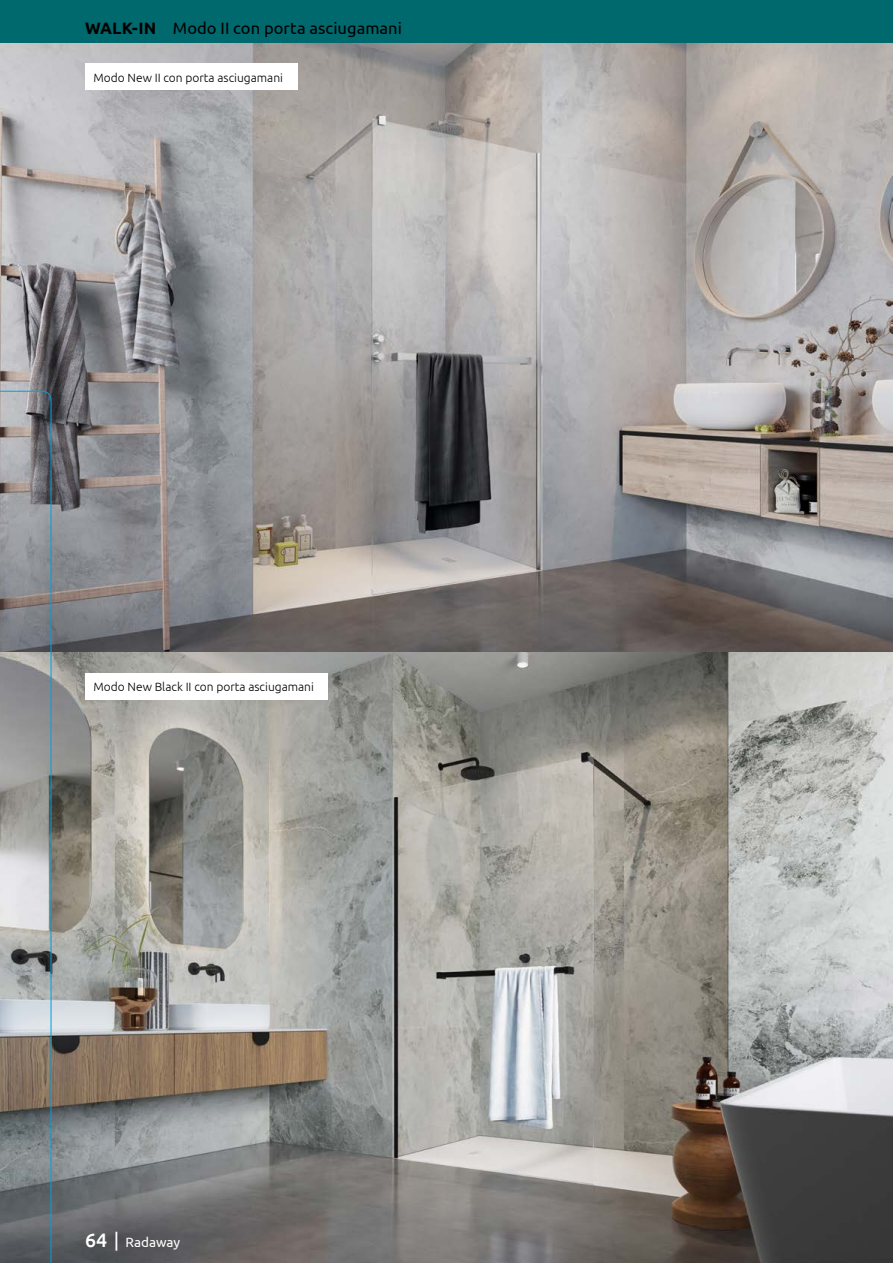
<style>
.page{position:relative;width:893px;height:1263px;background:#fff}
.page>*{position:absolute;margin:0;border:0;box-sizing:border-box;transform-origin:0 0}
.TOP_nawigacja_R{font:16.5px "Ubuntu";letter-spacing:.005em;color:#000}
.t1{font:13.5px "Ubuntu";color:#fff}
.Tekst_INFO{font:300 12px "Ubuntu";color:#000}
.s1{font-weight:700}
.s2{font-weight:500;font-size:19.5px}
.s3{font-size:19.5px}
</style>
<div class="page">
<img style="left:0;top:43px;width:893px;height:1220px">
<div style="left:0;top:0;width:893px;height:43px;background:#00696e"></div>
<div style="left:85px;top:64px;width:213px;height:26px;background:#fff"></div>
<div style="left:85px;top:673px;width:242px;height:26px;background:#fff"></div>
<svg style="left:0;top:390px;width:52px;height:873px;background:#909395"></svg>
<p class="TOP_nawigacja_R" style="left:85px;top:18px;width:318px"><span class="s1">WALK-IN</span> Modo II con porta asciugamani</p>
<p class="Tekst_INFO" style="left:94px;top:70px;width:191px">Modo New II con porta asciugamani</p>
<p class="Tekst_INFO" style="left:163px;top:70px;width:66px">with hanger</p>
<p class="Tekst_INFO" style="left:94px;top:679px;width:222px">Modo New Black II con porta asciugamani</p>
<p class="Tekst_INFO" style="left:194px;top:679px;width:66px">with hanger</p>
<p class="t1" style="left:85px;top:1234px;width:97px"><span class="s2">64</span> <span class="s3">|</span> Radaway</p>
</div>
